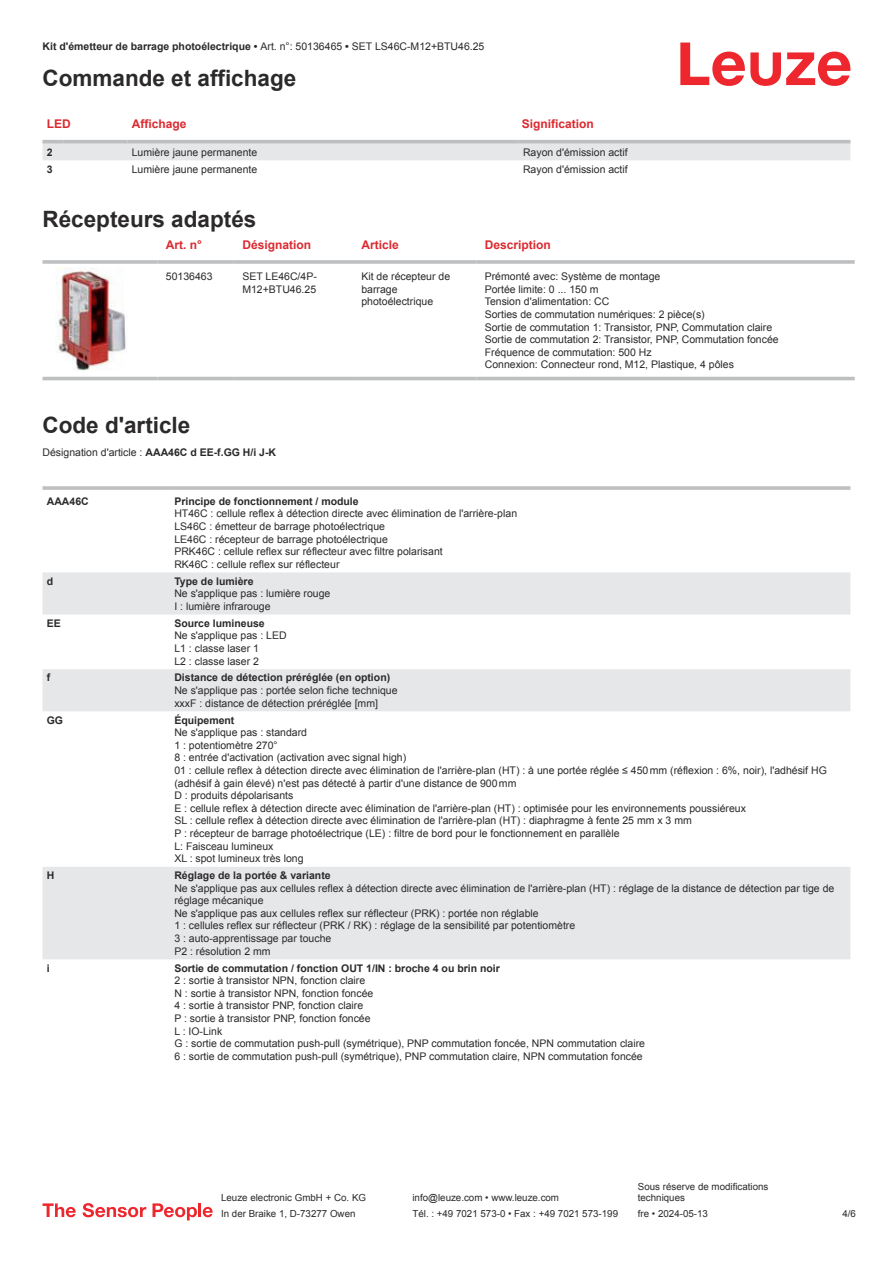
<style>
.page{position:relative;width:893px;height:1263px;background:#fff}
.page>*{position:absolute;margin:0;border:0;box-sizing:border-box;transform-origin:0 0}
.t1{font:700 22.5px "Arial";color:#2b292a}
.t2{font:700 12px "Arial";color:#db2a30}
.t3{font:10.5px/12.6px "Arial";color:#2b292a}
.t4{font:700 10.5px "Arial";color:#2b292a}
.t5{font:9.75px/11.7px "Arial";color:#2b292a}
.s1{font-weight:400}
.s2{font-weight:700}
</style>
<div class="page">
<svg style="left:680px;top:43px;width:170px;height:43px"></svg>
<div style="left:43px;top:143px;width:807px;height:17px;background:#e6e7e9"></div>
<hr style="left:43px;top:140px;width:21px;height:3px;background:#bdbfc1">
<hr style="left:64px;top:140px;width:64px;height:3px;background:#bdbfc1">
<hr style="left:128px;top:140px;width:391px;height:3px;background:#bdbfc1">
<hr style="left:519px;top:140px;width:331px;height:3px;background:#bdbfc1">
<svg style="left:43px;top:267px;width:812px;height:114px"></svg>
<hr style="left:43px;top:260px;width:114px;height:4px;background:#bdbfc1">
<hr style="left:157px;top:260px;width:77px;height:4px;background:#c7c9ca">
<hr style="left:234px;top:260px;width:119px;height:4px;background:#bdbfc1">
<hr style="left:353px;top:260px;width:123px;height:4px;background:#bdbfc1">
<hr style="left:476px;top:260px;width:379px;height:4px;background:#c7c9ca">
<hr style="left:43px;top:377px;width:114px;height:3px;background:#bdbfc1">
<hr style="left:157px;top:377px;width:77px;height:3px;background:#bdbfc1">
<hr style="left:234px;top:377px;width:119px;height:3px;background:#bdbfc1">
<hr style="left:353px;top:377px;width:123px;height:3px;background:#bdbfc1">
<hr style="left:476px;top:377px;width:379px;height:3px;background:#bdbfc1">
<img style="left:55px;top:268px;width:73px;height:106px">
<svg style="left:43px;top:572px;width:807px;height:387px"></svg>
<hr style="left:43px;top:486px;width:127px;height:4px;background:#bdbfc1">
<hr style="left:170px;top:486px;width:680px;height:4px;background:#c5c7c9">
<svg style="left:43px;top:1203px;width:33px;height:14px"></svg>
<svg style="left:83px;top:1203px;width:63px;height:14px"></svg>
<svg style="left:153px;top:1203px;width:44px;height:17px"></svg>
<hr style="left:198px;top:1203px;width:3px;height:14px;background:#ed272d">
<svg style="left:203px;top:1207px;width:10px;height:10px"></svg>
<p class="t4" style="left:43px;top:43px;width:443px">Kit d'émetteur de barrage photoélectrique • <span class="s1">Art. n°: 50136465</span> • <span class="s1">SET LS46C-M12+BTU46.25</span></p>
<h1 class="t1" style="left:43px;top:70px;width:255px">Commande et affichage</h1>
<p class="t2" style="left:47px;top:119px;width:25px">LED</p>
<p class="t2" style="left:132px;top:119px;width:56px">Affichage</p>
<p class="t2" style="left:522px;top:119px;width:74px">Signification</p>
<p class="t4" style="left:47px;top:148px;width:7px">2</p>
<p class="t3" style="left:132px;top:147px;width:127px">Lumière jaune permanente</p>
<p class="t3" style="left:523px;top:147px;width:106px">Rayon d'émission actif</p>
<p class="t4" style="left:47px;top:165px;width:7px">3</p>
<p class="t3" style="left:132px;top:163px;width:127px">Lumière jaune permanente</p>
<p class="t3" style="left:523px;top:163px;width:106px">Rayon d'émission actif</p>
<h1 class="t1" style="left:43px;top:211px;width:215px">Récepteurs adaptés</h1>
<p class="t2" style="left:166px;top:241px;width:38px">Art. n°</p>
<p class="t2" style="left:242px;top:241px;width:70px">Désignation</p>
<p class="t2" style="left:361px;top:241px;width:39px">Article</p>
<p class="t2" style="left:485px;top:241px;width:68px">Description</p>
<p class="t3" style="left:166px;top:271px;width:48px">50136463</p>
<p class="t3" style="left:242px;top:271px;width:76px">SET LE46C/4P-<br>M12+BTU46.25</p>
<p class="t3" style="left:361px;top:271px;width:90px">Kit de récepteur de barrage photoélectrique</p>
<p class="t3" style="left:485px;top:271px;width:295px">Prémonté avec: Système de montage<br>Portée limite: 0 ... 150 m<br>Tension d'alimentation: CC<br>Sorties de commutation numériques: 2 pièce(s)<br>Sortie de commutation 1: Transistor, PNP, Commutation claire Sortie de commutation 2: Transistor, PNP, Commutation foncée Fréquence de commutation: 500 Hz<br>Connexion: Connecteur rond, M12, Plastique, 4 pôles</p>
<h1 class="t1" style="left:43px;top:417px;width:149px">Code d'article</h1>
<p class="t3" style="left:43px;top:447px;width:235px">Désignation d'article : <span class="s2">AAA46C d EE-f.GG H/i J-K</span></p>
<p class="t4" style="left:47px;top:497px;width:43px">AAA46C</p>
<p class="t4" style="left:174px;top:497px;width:186px">Principe de fonctionnement / module</p>
<p class="t3" style="left:174px;top:508px;width:344px">HT46C : cellule reflex à détection directe avec élimination de l'arrière-plan LS46C : émetteur de barrage photoélectrique<br>LE46C : récepteur de barrage photoélectrique<br>PRK46C : cellule reflex sur réflecteur avec filtre polarisant<br>RK46C : cellule reflex sur réflecteur</p>
<p class="t4" style="left:47px;top:577px;width:8px">d</p>
<p class="t4" style="left:174px;top:577px;width:81px">Type de lumière</p>
<p class="t3" style="left:174px;top:588px;width:158px">Ne s'applique pas : lumière rouge<br>I : lumière infrarouge</p>
<p class="t4" style="left:47px;top:619px;width:16px">EE</p>
<p class="t4" style="left:174px;top:619px;width:92px">Source lumineuse</p>
<p class="t3" style="left:174px;top:630px;width:114px">Ne s'applique pas : LED<br>L1 : classe laser 1<br>L2 : classe laser 2</p>
<p class="t4" style="left:47px;top:674px;width:5px">f</p>
<p class="t4" style="left:174px;top:674px;width:217px">Distance de détection préréglée (en option)</p>
<p class="t3" style="left:174px;top:685px;width:225px">Ne s'applique pas : portée selon fiche technique xxxF : distance de détection préréglée [mm]</p>
<p class="t4" style="left:47px;top:716px;width:18px">GG</p>
<p class="t4" style="left:174px;top:716px;width:62px">Équipement</p>
<p class="t3" style="left:174px;top:727px;width:654px">Ne s'applique pas : standard<br>1 : potentiomètre 270°<br>8 : entrée d'activation (activation avec signal high)<br>01 : cellule reflex à détection directe avec élimination de l'arrière-plan (HT) : à une portée réglée ≤ 450 mm (réflexion : 6%, noir), l'adhésif HG (adhésif à gain élevé) n'est pas détecté à partir d'une distance de 900 mm<br>D : produits dépolarisants<br>E : cellule reflex à détection directe avec élimination de l'arrière-plan (HT) : optimisée pour les environnements poussiéreux<br>SL : cellule reflex à détection directe avec élimination de l'arrière-plan (HT) : diaphragme à fente 25 mm x 3 mm<br>P : récepteur de barrage photoélectrique (LE) : filtre de bord pour le fonctionnement en parallèle<br>L: Faisceau lumineux<br>XL : spot lumineux très long</p>
<p class="t4" style="left:47px;top:871px;width:9px">H</p>
<p class="t4" style="left:174px;top:871px;width:158px">Réglage de la portée &amp; variante</p>
<p class="t3" style="left:174px;top:883px;width:661px">Ne s'applique pas aux cellules reflex à détection directe avec élimination de l'arrière-plan (HT) : réglage de la distance de détection par tige de réglage mécanique<br>Ne s'applique pas aux cellules reflex sur réflecteur (PRK) : portée non réglable<br>1 : cellules reflex sur réflecteur (PRK / RK) : réglage de la sensibilité par potentiomètre<br>3 : auto-apprentissage par touche<br>P2 : résolution 2 mm</p>
<p class="t4" style="left:47px;top:964px;width:4px">i</p>
<p class="t4" style="left:174px;top:964px;width:327px">Sortie de commutation / fonction OUT 1/IN : broche 4 ou brin noir</p>
<p class="t3" style="left:174px;top:975px;width:472px">2 : sortie à transistor NPN, fonction claire<br>N : sortie à transistor NPN, fonction foncée<br>4 : sortie à transistor PNP, fonction claire<br>P : sortie à transistor PNP, fonction foncée<br>L : IO-Link<br>G : sortie de commutation push-pull (symétrique), PNP commutation foncée, NPN commutation claire 6 : sortie de commutation push-pull (symétrique), PNP commutation claire, NPN commutation foncée</p>
<p class="t5" style="left:221px;top:1193px;width:146px">Leuze electronic GmbH + Co. KG</p>
<p class="t5" style="left:412px;top:1193px;width:148px">info@leuze.com • www.leuze.com</p>
<p class="t5" style="left:638px;top:1181px;width:132px">Sous réserve de modifications techniques</p>
<p class="t5" style="left:221px;top:1209px;width:136px">In der Braike 1, D-73277 Owen</p>
<p class="t5" style="left:412px;top:1209px;width:207px">Tél. : +49 7021 573-0 • Fax : +49 7021 573-199</p>
<p class="t5" style="left:638px;top:1209px;width:72px">fre • 2024-05-13</p>
<p class="t5" style="left:842px;top:1209px;width:15px">4 /6</p>
</div>
